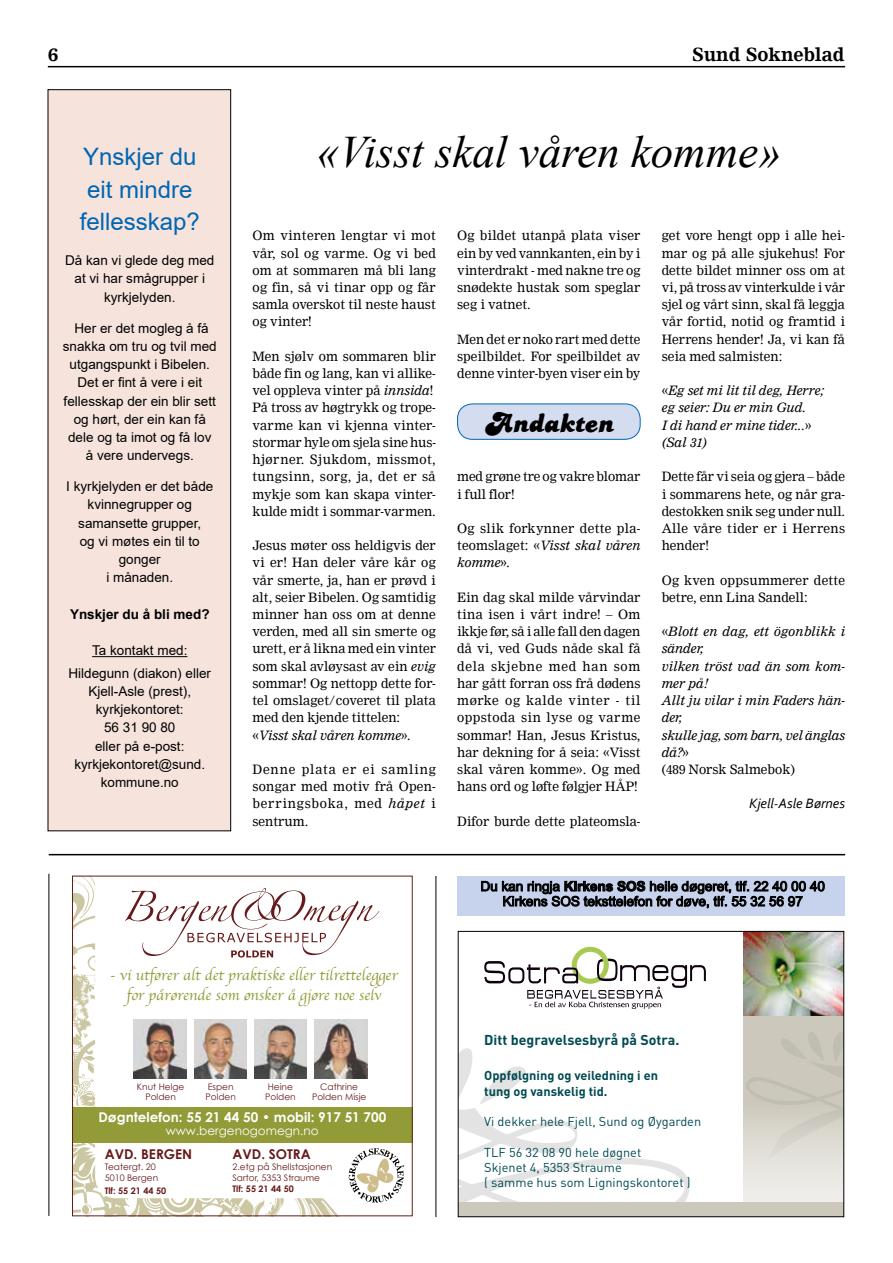
<style>
.page{position:relative;width:893px;height:1263px;background:#fff}
.page>*{position:absolute;margin:0;border:0;box-sizing:border-box;transform-origin:0 0}
.t1{font:italic 45px "Times New Roman";color:#000}
.t2{font:30px "Candy";color:#000}
.t3{font:24px/32.4px "Arial";color:#0066b3;text-align:center}
.t4{font:700 18px "Nimrod";color:#000}
.t5{font:15.3px/19.5px "Apple Chancery";color:#929b37;text-align:center}
.t6{font:italic 14.25px "Corbel";color:#000}
.t7{font:700 14.1px "DIN";color:#004a52}
.t8{font:13.5px/18.1px "Arial";color:#000;text-align:center}
.t9{font:700 13.5px "Century Gothic";color:#fff}
.t10{font:700 13.5px "Century Gothic";color:#661a1b}
.t11{font:700 13.5px "Arial";color:#000}
.t12{font:12.75px/17.2px "Nimrod";color:#000;text-align:justify}
.t13{font:italic 12.75px/17.2px "Nimrod";color:#000}
.t14{font:12.75px/15.3px "DIN";color:#004a52}
.t15{font:700 12.75px/15.3px "DIN";color:#004a52}
.t16{font:12px "Century Gothic";color:#fff}
.t17{font:9px/10.8px "Century Gothic";color:#661a1b}
.t18{font:700 9px "Century Gothic";color:#661a1b}
.s1{font-style:normal}
.s2{font-style:italic}
.s3{font-weight:700}
</style>
<div class="page">
<div style="left:48px;top:90px;width:183px;height:741px;background:#f6e4dc"></div>
<div style="left:48px;top:89px;width:183px;height:742px;border:1px solid #000"></div>
<hr style="left:48px;top:66px;width:797px;height:1px;background:#000">
<div style="left:457px;top:876px;width:387px;height:39px;background:#c7d2ec"></div>
<hr style="left:49px;top:854px;width:796px;height:1px;background:#000">
<hr style="left:436px;top:876px;width:1px;height:341px;background:#000">
<div style="left:458px;top:404px;width:182px;height:35px;background:#d4dcf0;border-radius:15px"></div>
<div style="left:457px;top:404px;width:183px;height:36px;border:1px solid #0066b3;border-radius:15px"></div>
<svg style="left:484px;top:947px;width:222px;height:62px"></svg>
<div style="left:743px;top:931px;width:101px;height:285px;background:#ccc8bb"></div>
<svg style="left:746px;top:1032px;width:96px;height:71px"></svg>
<img style="left:744px;top:933px;width:98px;height:83px">
<svg style="left:743px;top:1103px;width:99px;height:99px"></svg>
<svg style="left:460px;top:1048px;width:229px;height:154px"></svg>
<div style="left:458px;top:1202px;width:386px;height:14px;background:#ccc8bb"></div>
<div style="left:458px;top:931px;width:386px;height:286px;border:1px solid #000"></div>
<hr style="left:49px;top:874px;width:1px;height:342px;background:#000">
<svg style="left:481px;top:880px;width:344px;height:29px"></svg>
<svg style="left:74px;top:878px;width:263px;height:336px"></svg>
<svg style="left:95px;top:878px;width:310px;height:320px"></svg>
<svg style="left:125px;top:888px;width:254px;height:69px"></svg>
<svg style="left:349px;top:1148px;width:55px;height:54px"></svg>
<div style="left:72px;top:1107px;width:340px;height:36px;background:#929b37"></div>
<img style="left:134px;top:1019px;width:52px;height:60px">
<img style="left:194px;top:1019px;width:53px;height:60px">
<img style="left:254px;top:1019px;width:53px;height:60px">
<img style="left:315px;top:1019px;width:52px;height:60px">
<div style="left:72px;top:876px;width:340px;height:340px;border:1px solid #5e1f18"></div>
<hr style="left:92px;top:656px;width:95px;height:1px;background:#000">
<h3 class="t4" style="left:48px;top:43px;width:12px">6</h3>
<h3 class="t4" style="left:692px;top:43px;width:154px">Sund Sokneblad</h3>
<h3 class="t3" style="left:83px;top:140px;width:115px">Ynskjer du</h3>
<h1 class="t1" style="left:317px;top:121px;width:465px">«Visst skal våren komme»</h1>
<h3 class="t3" style="left:80px;top:173px;width:122px">eit mindre fellesskap?</h3>
<p class="t8" style="left:65px;top:251px;width:151px">Då kan vi glede deg med at vi har smågrupper i kyrkjelyden.</p>
<p class="t8" style="left:63px;top:319px;width:155px">Her er det mogleg å få snakka om tru og tvil med utgangspunkt i Bibelen.<br>Det er fint å vere i eit fellesskap der ein blir sett og hørt, der ein kan få dele og ta imot og få lov å vere undervegs.</p>
<p class="t8" style="left:66px;top:477px;width:149px">I kyrkjelyden er det både kvinnegrupper og samansette grupper,<br>og vi møtes ein til to gonger<br>i månaden.</p>
<p class="t11" style="left:70px;top:604px;width:141px">Ynskjer du å bli med?</p>
<p class="t8" style="left:69px;top:639px;width:144px;line-height:22.5px">Ta kontakt med:<br>Hildegunn (diakon) eller</p>
<p class="t8" style="left:74px;top:682px;width:132px">Kjell-Asle (prest), kyrkjekontoret:<br>56 31 90 80<br>eller på e-post: kyrkjekontoret@sund. kommune.no</p>
<p class="t12" style="left:457px;top:227px;width:185px">Og bildet utanpå plata viser ein by ved vannkanten, ein by i vinterdrakt - med nakne tre og snødekte hustak som speglar seg i vatnet.</p>
<p class="t12" style="left:457px;top:330px;width:185px">Men det er noko rart med dette speilbildet. For speilbildet av denne vinter-byen viser ein by</p>
<p class="t12" style="left:662px;top:227px;width:185px">get vore hengt opp i alle hei&shy;mar og på alle sjukehus! For dette bildet minner oss om at vi, på tross av vinterkulde i vår sjel og vårt sinn, skal få leggja vår fortid, notid og framtid i Herrens hender! Ja, vi kan få seia med salmisten:</p>
<p class="t13" style="left:662px;top:382px;width:164px"><span class="s1">«</span>Eg set mi lit til deg, Herre; eg seier: Du er min Gud.<br>I di hand er mine tider...<span class="s1">» </span>(Sal 31)</p>
<p class="t12" style="left:662px;top:468px;width:185px">Dette får vi seia og gjera – både i sommarens hete, og når gra&shy;destokken snik seg under null.<br>Alle våre tider er i Herrens hender!</p>
<p class="t12" style="left:662px;top:571px;width:185px">Og kven oppsummerer dette betre, enn Lina Sandell:</p>
<p class="t13" style="left:662px;top:623px;width:185px"><span class="s1">«</span>Blott en dag, ett ögonblikk i sänder,<br>vilken tröst vad än som kom&shy;mer på!<br>Allt ju vilar i min Faders hän&shy;der,<br>skulle jag, som barn, vel änglas då?<span class="s1">»<br>(489 Norsk Salmebok)</span></p>
<p class="t6" style="left:749px;top:794px;width:97px">Kjell-Asle Børnes</p>
<p class="t12" style="left:252px;top:227px;width:185px">Om vinteren lengtar vi mot vår, sol og varme. Og vi bed om at sommaren må bli lang og fin, så vi tinar opp og får samla overskot til neste haust og vinter!</p>
<p class="t12" style="left:252px;top:348px;width:185px;text-align:left">Men sjølv om sommaren blir både fin og lang, kan vi allike&shy;vel oppleva vinter på <span class="s2">innsida</span>!<br>På tross av høgtrykk og trope&shy;varme kan vi kjenna vinter&shy;stormar hyle om sjela sine hus&shy;hjørner. Sjukdom, missmot, tungsinn, sorg, ja, det er så mykje som kan skapa vinter&shy;kulde midt i sommar-varmen.</p>
<p class="t12" style="left:252px;top:537px;width:185px;text-align:left">Jesus møter oss heldigvis der vi er! Han deler våre kår og vår smerte, ja, han er prøvd i alt, seier Bibelen. Og samtidig minner han oss om at denne verden, med all sin smerte og urett, er å likna med ein vinter som skal avløysast av ein <span class="s2">evig </span>sommar! Og nettopp dette for&shy;tel omslaget/coveret til plata med den kjende tittelen: «<span class="s2">Visst skal våren komme</span>»<span class="s2">.</span></p>
<p class="t12" style="left:252px;top:761px;width:185px">Denne plata er ei samling songar med motiv frå Open&shy;berringsboka, med <span class="s2">håpet</span> i sentrum.</p>
<h2 class="t2" style="left:484px;top:405px;width:131px">Andakten</h2>
<p class="t12" style="left:457px;top:468px;width:185px">med grøne tre og vakre blomar i full flor!</p>
<p class="t12" style="left:457px;top:520px;width:185px">Og slik forkynner dette pla&shy;teomslaget: «<span class="s2">Visst skal våren komme</span>»<span class="s2">.</span></p>
<p class="t12" style="left:457px;top:589px;width:185px">Ein dag skal milde vårvindar tina isen i vårt indre! – Om ikkje før, så i alle fall den dagen då vi, ved Guds nåde skal få dela skjebne med han som har gått forran oss frå dødens mørke og kalde vinter - til oppstoda sin lyse og varme sommar! Han, Jesus Kristus, har dekning for å seia: «Visst skal våren komme». Og med hans ord og løfte følgjer HÅP!</p>
<p class="t12" style="left:457px;top:812px;width:185px">Difor burde dette plateomsla-</p>
<p class="t5" style="left:110px;top:965px;width:289px">- vi utfører alt det praktiske eller tilrettelegger for pårørende som ønsker å gjøre noe selv</p>
<p class="t17" style="left:137px;top:1081px;width:49px">Knut Helge</p>
<p class="t17" style="left:208px;top:1081px;width:27px">Espen</p>
<p class="t17" style="left:268px;top:1081px;width:27px">Heine</p>
<p class="t17" style="left:320px;top:1081px;width:39px">Cathrine</p>
<p class="t17" style="left:145px;top:1091px;width:32px">Polden</p>
<p class="t17" style="left:205px;top:1091px;width:32px">Polden</p>
<p class="t17" style="left:265px;top:1091px;width:32px">Polden</p>
<p class="t17" style="left:312px;top:1091px;width:56px">Polden Misje</p>
<p class="t9" style="left:98px;top:1108px;width:289px">Døgntelefon: 55 21 44 50 • mobil: 917 51 700</p>
<p class="t16" style="left:166px;top:1124px;width:154px">www.bergenogomegn.no</p>
<p class="t10" style="left:105px;top:1146px;width:89px">AVD. BERGEN</p>
<p class="t17" style="left:105px;top:1161px;width:55px">Teatergt. 20<br>5010 Bergen</p>
<p class="t18" style="left:105px;top:1185px;width:63px">Tlf: 55 21 44 50</p>
<p class="t10" style="left:232px;top:1146px;width:80px">AVD. SOTRA</p>
<p class="t17" style="left:232px;top:1161px;width:101px">2.etg på Shellstasjonen<br>Sartor, 5353 Straume</p>
<p class="t18" style="left:232px;top:1183px;width:63px">Tlf: 55 21 44 50</p>
<p class="t8" style="left:480px;top:879px;width:346px;line-height:15px">Du kan ringja <span class="s3">Kirkens SOS</span> heile døgeret, tlf. 22 40 00 40<br>Kirkens SOS teksttelefon for døve, tlf. 55 32 56 97</p>
<p class="t7" style="left:484px;top:1030px;width:197px">Ditt begravelsesbyrå på Sotra.</p>
<p class="t15" style="left:484px;top:1067px;width:175px">Oppfølgning og veiledning i en tung og vanskelig tid.</p>
<p class="t14" style="left:484px;top:1114px;width:218px">Vi dekker hele Fjell, Sund og Øygarden</p>
<p class="t14" style="left:484px;top:1144px;width:208px">TLF 56 32 08 90 hele døgnet<br>Skjenet 4, 5353 Straume<br>( samme hus som Ligningskontoret )</p>
</div>
